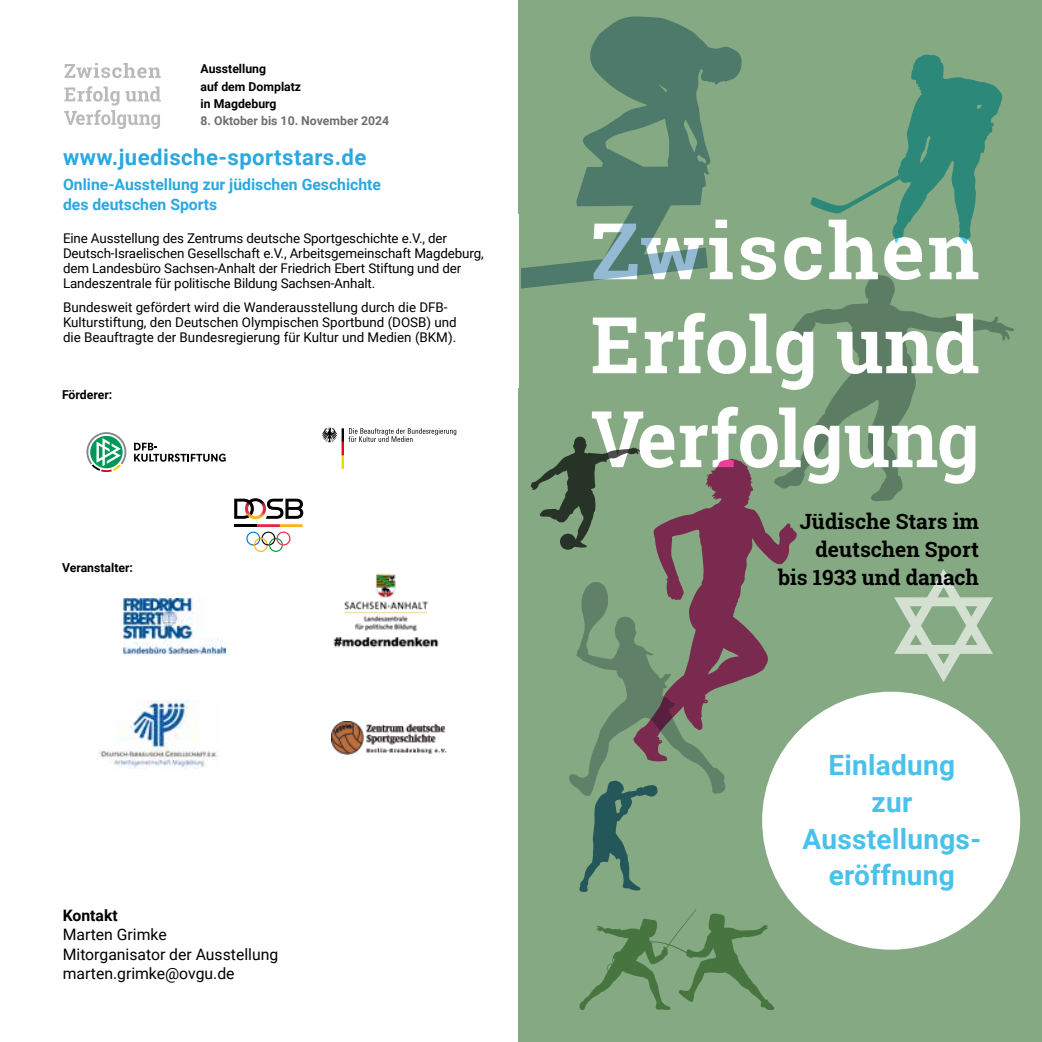
<style>
.page{position:relative;width:1042px;height:1042px;background:#fff}
.page>*{position:absolute;margin:0;border:0;box-sizing:border-box;transform-origin:0 0}
.t1{font:700 28px/36.8px "Roboto";letter-spacing:.01em;color:#4ac1eb;text-align:center}
.t2{font:700 22.22px "Roboto";letter-spacing:.02em;color:#2aa8e0}
.t3{font:700 21px/28px "Roboto Slab";color:#000;text-align:right}
.t4{font:15.75px/19.2px "Roboto";color:#000}
.t5{font:700 15.75px/19.2px "Roboto";color:#2aa8e0}
.t6{font:700 15.75px "Roboto";color:#000}
.t7{font:13.3px/14.9px "Roboto";letter-spacing:-.01em;color:#000}
.t8{font:700 12.25px/17.2px "Roboto";color:#000}
.t9{font:700 12.25px "Roboto";color:#706f6f}
</style>
<div class="page">
<div style="left:519px;top:0;width:523px;height:1042px;background:#85a982"></div>
<svg style="left:812px;top:280px;width:202px;height:190px"></svg>
<svg style="left:593px;top:313px;width:385px;height:77px"></svg>
<svg style="left:569px;top:582px;width:157px;height:310px"></svg>
<svg style="left:633px;top:550px;width:164px;height:212px"></svg>
<svg style="left:531px;top:407px;width:444px;height:143px"></svg>
<svg style="left:579px;top:909px;width:195px;height:101px"></svg>
<svg style="left:894px;top:569px;width:99px;height:113px"></svg>
<div style="left:762px;top:692px;width:258px;height:257px;background:#fff;border-radius:50%"></div>
<svg style="left:742px;top:54px;width:261px;height:226px"></svg>
<svg style="left:521px;top:16px;width:221px;height:273px"></svg>
<svg style="left:65px;top:63px;width:96px;height:15px"></svg>
<svg style="left:64px;top:86px;width:97px;height:43px"></svg>
<svg style="left:134px;top:443px;width:92px;height:19px"></svg>
<svg style="left:86px;top:432px;width:40px;height:40px"></svg>
<svg style="left:234px;top:498px;width:69px;height:54px"></svg>
<svg style="left:322px;top:428px;width:134px;height:41px"></svg>
<img style="left:332px;top:721px;width:115px;height:33px">
<img style="left:97px;top:700px;width:122px;height:69px">
<img style="left:123px;top:598px;width:103px;height:56px">
<img style="left:333px;top:573px;width:106px;height:75px">
<p class="t8" style="left:201px;top:60px;width:102px">Ausstellung<br>auf dem Domplatz in Magdeburg</p>
<p class="t9" style="left:201px;top:112px;width:190px">8. Oktober bis 10. November 2024</p>
<h2 class="t2" style="left:63px;top:142px;width:305px">www.juedische-sportstars.de</h2>
<p class="t5" style="left:63px;top:175px;width:320px">Online-Ausstellung zur jüdischen Geschichte des deutschen Sports</p>
<p class="t7" style="left:63px;top:231px;width:422px">Eine Ausstellung des Zentrums deutsche Sportgeschichte e.V., der Deutsch-Israelischen Gesellschaft e.V., Arbeitsgemeinschaft Magdeburg, dem Landesbüro Sachsen-Anhalt der Friedrich Ebert Stiftung und der Landeszentrale für politische Bildung Sachsen-Anhalt.</p>
<p class="t7" style="left:63px;top:300px;width:395px">Bundesweit gefördert wird die Wanderausstellung durch die DFB-<br>Kulturstiftung, den Deutschen Olympischen Sportbund (DOSB) und die Beauftragte der Bundesregierung für Kultur und Medien (BKM).</p>
<p class="t8" style="left:62px;top:386px;width:52px">Förderer:</p>
<p class="t8" style="left:62px;top:558px;width:73px">Veranstalter:</p>
<p class="t6" style="left:63px;top:904px;width:57px">Kontakt</p>
<p class="t4" style="left:63px;top:924px;width:217px">Marten Grimke<br>Mitorganisator der Ausstellung marten.grimke@ovgu.de</p>
<h3 class="t3" style="left:778px;top:507px;width:202px">Jüdische Stars im deutschen Sport<br>bis 1933 und danach</h3>
<h1 class="t1" style="left:802px;top:746px;width:180px">Einladung<br>zur<br>Ausstellungs&shy;eröffnung</h1>
</div>
